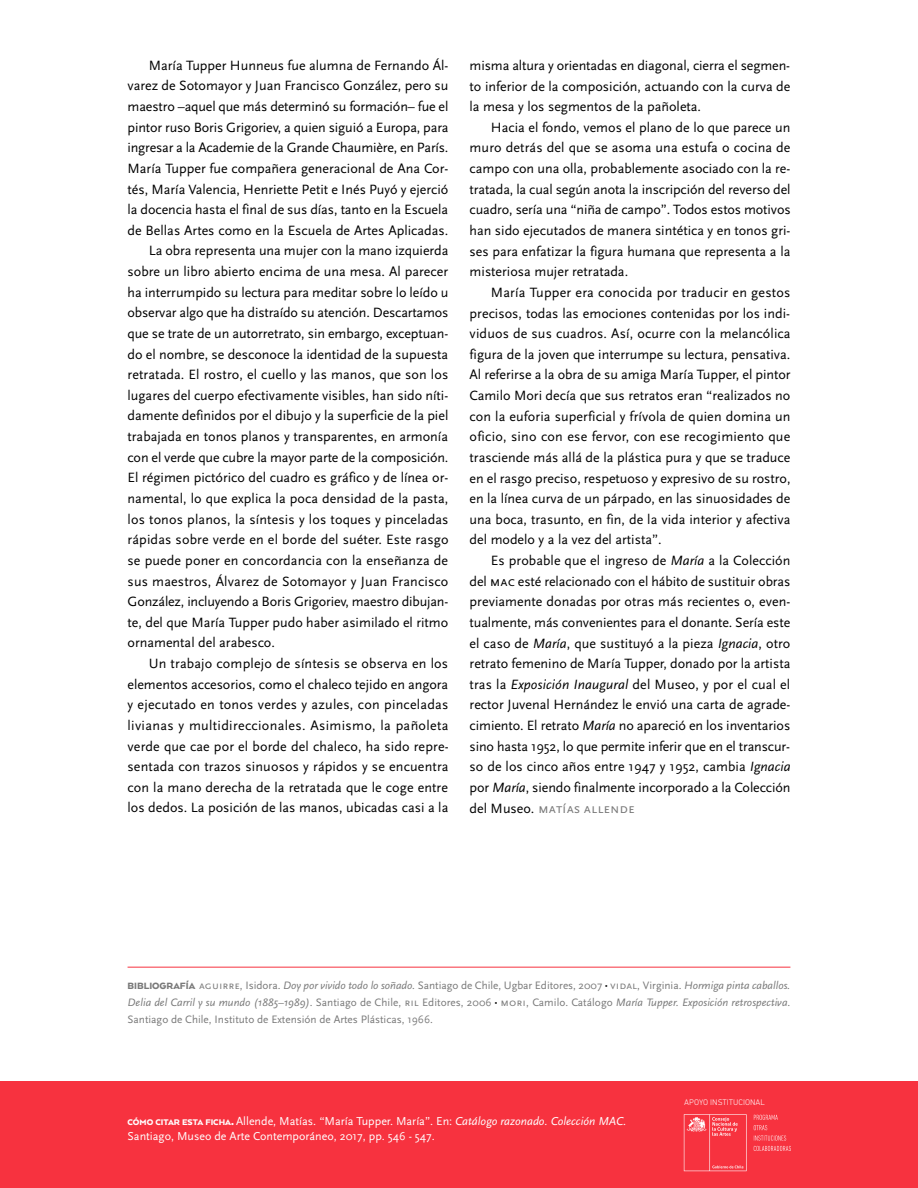
<style>
.page{position:relative;width:918px;height:1188px;background:#fff}
.page>*{position:absolute;margin:0;border:0;box-sizing:border-box;transform-origin:0 0}
.t1{font:14.1px/20.7px "Scala Sans";color:#000;text-align:justify}
.t2{font:14.1px "Scala Sans";letter-spacing:.025em;color:#000}
.t3{font:14.1px "Scala Sans Regular SC";color:#797979}
.t4{font:12px/15px "Scala Sans";color:#fff}
.t5{font:11.25px/16.8px "Scala Sans";color:#797979;text-align:justify}
.t6{font:300 8.25px "DIN Next LT Pro";color:#fff}
.s1{font-style:italic}
.s2{font-family:"Scala Sans Regular SC"}
.s3{font-family:"Scala Sans";color:#000}
.s4{font-family:"Arquitecta";font-weight:900;font-size:10.5px}
.s5{font-family:"Arquitecta";font-weight:900;color:#000}
.s6{font-family:"Arquitecta";font-weight:900;font-size:9.45px}
.s7{font-family:"Arquitecta";font-weight:900;font-size:13.5px}
</style>
<div class="page">
<div style="left:0;top:1082px;width:918px;height:106px;background:#f7323f"></div>
<svg style="left:684px;top:1114px;width:63px;height:57px"></svg>
<svg style="left:754px;top:1115px;width:37px;height:36px"></svg>
<hr style="left:128px;top:967px;width:662px;height:1px;background:#f7323f">
<p class="t1" style="left:149px;top:55px;width:301px">María Tupper Hunneus fue alumna de Fernando Ál-</p>
<p class="t1" style="left:128px;top:76px;width:322px">varez de Sotomayor y Juan Francisco González, pero su</p>
<p class="t1" style="left:128px;top:96px;width:322px">maestro –aquel que más determinó su formación– fue el</p>
<p class="t1" style="left:128px;top:117px;width:323px">pintor ruso Boris Grigoriev, a quien siguió a Europa, para</p>
<p class="t1" style="left:128px;top:138px;width:322px">ingresar a la Academie de la Grande Chaumière, en París.</p>
<p class="t1" style="left:128px;top:158px;width:322px">María Tupper fue compañera generacional de Ana Cor-</p>
<p class="t1" style="left:128px;top:179px;width:322px">tés, María Valencia, Henriette Petit e Inés Puyó y ejerció</p>
<p class="t1" style="left:128px;top:200px;width:322px">la docencia hasta el final de sus días, tanto en la Escuela</p>
<p class="t1" style="left:128px;top:220px;width:322px">de Bellas Artes como en la Escuela de Artes Aplicadas.</p>
<p class="t1" style="left:149px;top:241px;width:301px">La obra representa una mujer con la mano izquierda</p>
<p class="t1" style="left:128px;top:261px;width:322px">sobre un libro abierto encima de una mesa. Al parecer</p>
<p class="t1" style="left:128px;top:282px;width:322px">ha interrumpido su lectura para meditar sobre lo leído u</p>
<p class="t1" style="left:128px;top:303px;width:323px">observar algo que ha distraído su atención. Descartamos</p>
<p class="t1" style="left:128px;top:323px;width:322px">que se trate de un autorretrato, sin embargo, exceptuan-</p>
<p class="t1" style="left:128px;top:344px;width:322px">do el nombre, se desconoce la identidad de la supuesta</p>
<p class="t1" style="left:128px;top:365px;width:322px">retratada. El rostro, el cuello y las manos, que son los</p>
<p class="t1" style="left:128px;top:385px;width:322px">lugares del cuerpo efectivamente visibles, han sido níti-</p>
<p class="t1" style="left:128px;top:406px;width:322px">damente definidos por el dibujo y la superficie de la piel</p>
<p class="t1" style="left:128px;top:426px;width:322px">trabajada en tonos planos y transparentes, en armonía</p>
<p class="t1" style="left:128px;top:447px;width:322px">con el verde que cubre la mayor parte de la composición.</p>
<p class="t1" style="left:128px;top:468px;width:322px">El régimen pictórico del cuadro es gráfico y de línea or-</p>
<p class="t1" style="left:128px;top:488px;width:322px">namental, lo que explica la poca densidad de la pasta,</p>
<p class="t1" style="left:128px;top:509px;width:323px">los tonos planos, la síntesis y los toques y pinceladas</p>
<p class="t1" style="left:128px;top:530px;width:322px">rápidas sobre verde en el borde del suéter. Este rasgo</p>
<p class="t1" style="left:128px;top:550px;width:322px">se puede poner en concordancia con la enseñanza de</p>
<p class="t1" style="left:128px;top:571px;width:322px">sus maestros, Álvarez de Sotomayor y Juan Francisco</p>
<p class="t1" style="left:128px;top:591px;width:322px">González, incluyendo a Boris Grigoriev, maestro dibujan-</p>
<p class="t1" style="left:128px;top:612px;width:322px">te, del que María Tupper pudo haber asimilado el ritmo</p>
<p class="t1" style="left:128px;top:633px;width:149px">ornamental del arabesco.</p>
<p class="t1" style="left:149px;top:653px;width:301px">Un trabajo complejo de síntesis se observa en los</p>
<p class="t1" style="left:128px;top:674px;width:322px">elementos accesorios, como el chaleco tejido en angora</p>
<p class="t1" style="left:128px;top:695px;width:322px">y ejecutado en tonos verdes y azules, con pinceladas</p>
<p class="t2" style="left:128px;top:718px;width:322px">livianas y multidireccionales. Asimismo, la pañoleta</p>
<p class="t1" style="left:128px;top:736px;width:323px">verde que cae por el borde del chaleco, ha sido repre-</p>
<p class="t1" style="left:128px;top:757px;width:323px">sentada con trazos sinuosos y rápidos y se encuentra</p>
<p class="t1" style="left:128px;top:777px;width:322px">con la mano derecha de la retratada que le coge entre</p>
<p class="t1" style="left:128px;top:798px;width:322px">los dedos. La posición de las manos, ubicadas casi a la</p>
<p class="t1" style="left:470px;top:55px;width:322px">misma altura y orientadas en diagonal, cierra el segmen&shy;to inferior de la composición, actuando con la curva de la mesa y los segmentos de la pañoleta.</p>
<p class="t1" style="left:470px;top:117px;width:323px;text-indent:21px">Hacia el fondo, vemos el plano de lo que parece un muro detrás del que se asoma una estufa o cocina de campo con una olla, probablemente asociado con la re&shy;tratada, la cual según anota la inscripción del reverso del cuadro, sería una “niña de campo”. Todos estos motivos han sido ejecutados de manera sintética y en tonos gri&shy;ses para enfatizar la figura humana que representa a la misteriosa mujer retratada.</p>
<p class="t1" style="left:470px;top:282px;width:323px;text-indent:21px">María Tupper era conocida por traducir en gestos precisos, todas las emociones contenidas por los indi&shy;viduos de sus cuadros. Así, ocurre con la melancólica figura de la joven que interrumpe su lectura, pensativa.<br>Al referirse a la obra de su amiga María Tupper, el pintor Camilo Mori decía que sus retratos eran “realizados no con la euforia superficial y frívola de quien domina un oficio, sino con ese fervor, con ese recogimiento que trasciende más allá de la plástica pura y que se traduce en el rasgo preciso, respetuoso y expresivo de su rostro, en la línea curva de un párpado, en las sinuosidades de una boca, trasunto, en fin, de la vida interior y afectiva del modelo y a la vez del artista”.</p>
<p class="t1" style="left:470px;top:550px;width:323px;text-indent:21px">Es probable que el ingreso de <span class="s1">María</span> a la Colección del <span class="s2">mac</span> esté relacionado con el hábito de sustituir obras previamente donadas por otras más recientes o, even&shy;tualmente, más convenientes para el donante. Sería este el caso de <span class="s1">María</span>, que sustituyó a la pieza <span class="s1">Ignacia</span>, otro retrato femenino de María Tupper, donado por la artista tras la <span class="s1">Exposición Inaugural</span> del Museo, y por el cual el rector Juvenal Hernández le envió una carta de agrade&shy;cimiento. El retrato <span class="s1">María</span> no apareció en los inventarios sino hasta 1952, lo que permite inferir que en el transcur&shy;so de los cinco años entre 1947 y 1952, cambia <span class="s1">Ignacia </span>por <span class="s1">María</span>, siendo finalmente incorporado a la Colección</p>
<p class="t3" style="left:470px;top:800px;width:167px"><span class="s3">del Museo.</span> matías allende</p>
<p class="t5" style="left:128px;top:977px;width:664px"><span class="s4">BIBLIOGRAFÍA</span> <span class="s2">aguirre,</span> Isidora. <span class="s1">Doy por vivido todo lo soñado.</span> Santiago de Chile, Ugbar Editores, 2007 <span class="s5">·</span> <span class="s2">vidal,</span> Virginia. <span class="s1">Hormiga pinta caballos.<br>Delia del Carril y su mundo (1885–1989)</span>. Santiago de Chile, <span class="s2">ril</span> Editores, 2006 <span class="s5">·</span> <span class="s2">mori,</span> Camilo. Catálogo <span class="s1">María Tupper. Exposición retrospectiva</span>.<br>Santiago de Chile, Instituto de Extensión de Artes Plásticas, 1966.</p>
<p class="t4" style="left:128px;top:1114px;width:500px"><span class="s6">CÓMO CITAR ESTA FICHA</span><span class="s7">.</span> Allende, Matías. “María Tupper. María”. En: <span class="s1">Catálogo razonado. Colección MAC.<br></span>Santiago, Museo de Arte Contemporáneo, 2017, pp. 546 - 547.</p>
<p class="t6" style="left:684px;top:1097px;width:82px">APOYO INSTITUCIONAL</p>
</div>
